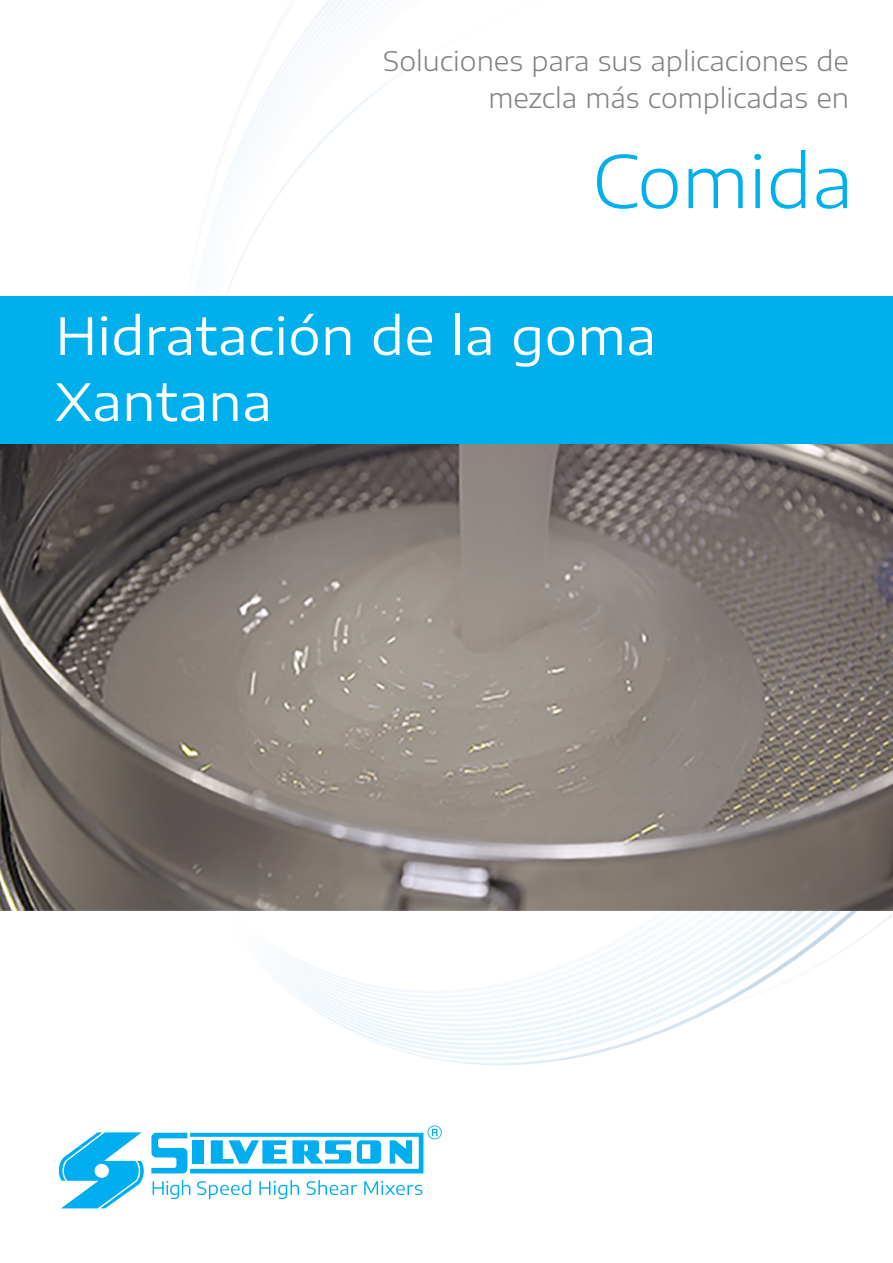
<style>
.page{position:relative;width:893px;height:1263px;background:#fff}
.page>*{position:absolute;margin:0;border:0;box-sizing:border-box;transform-origin:0 0}
.t1{font:300 72px "Encode Sans Expanded";color:#00b0ed}
.t2{font:51px/66px "Encode Sans Expanded";letter-spacing:.01em;color:#fff}
.t3{font:300 27px/37.5px "Encode Sans Expanded";color:#808080;text-align:right}
</style>
<div class="page">
<img style="left:202px;top:0;width:690px;height:1066px">
<img style="left:0;top:443px;width:893px;height:468px">
<div style="left:0;top:296px;width:893px;height:147px;background:#00b0ed"></div>
<svg style="left:151px;top:1125px;width:291px;height:48px"></svg>
<svg style="left:58px;top:1132px;width:86px;height:76px"></svg>
<svg style="left:153px;top:1180px;width:37px;height:19px"></svg>
<svg style="left:197px;top:1180px;width:54px;height:19px"></svg>
<svg style="left:259px;top:1180px;width:40px;height:19px"></svg>
<svg style="left:307px;top:1180px;width:50px;height:15px"></svg>
<svg style="left:364px;top:1181px;width:58px;height:14px"></svg>
<p class="t3" style="left:383px;top:41px;width:467px">Soluciones para sus aplicaciones de mezcla más complicadas en</p>
<h1 class="t1" style="left:592px;top:131px;width:262px">Comida</h1>
<h2 class="t2" style="left:56px;top:301px;width:602px">Hidratación de la goma<br>Xantana</h2>
</div>
